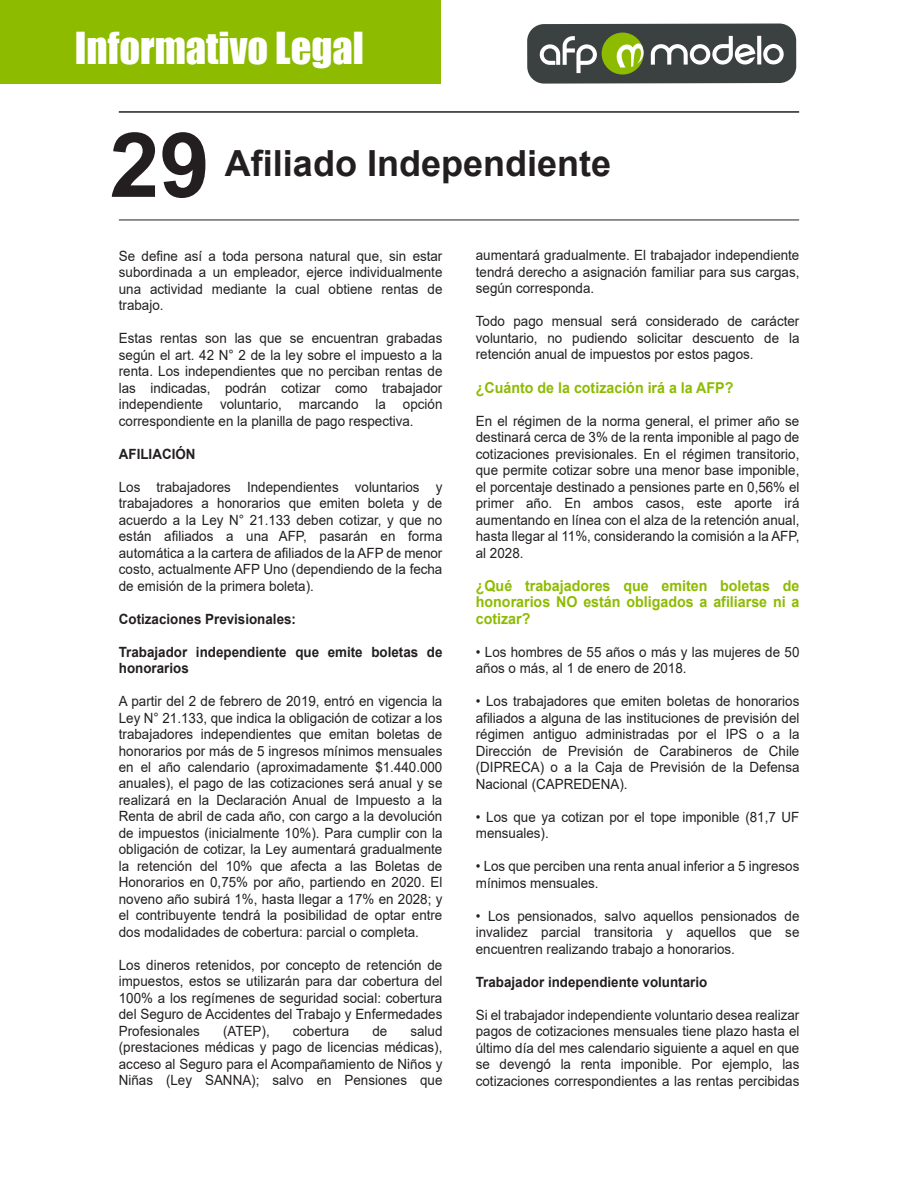
<style>
.page{position:relative;width:918px;height:1188px;background:#fff}
.page>*{position:absolute;margin:0;border:0;box-sizing:border-box;transform-origin:0 0}
.t1{font:700 90px "Arial";color:#231f20}
.t2{font:40.5px "Impact";color:#fff}
.t3{font:700 36px "Arial";color:#231f20}
.t4{font:700 15px/16.5px "Arial";color:#8dbb00;text-align:justify;scale:.95 1}
.t5{font:14.1px/16.5px "Arial";color:#231f20;text-align:justify;scale:.95 1}
.t6{font:700 14.1px/16.5px "Arial";color:#231f20;scale:.95 1}
</style>
<div class="page">
<hr style="left:119px;top:112px;width:680px;height:1px;background:#231f20">
<hr style="left:119px;top:220px;width:680px;height:1px;background:#231f20">
<div style="left:0;top:0;width:440px;height:84px;background:#8dbb00"></div>
<svg style="left:527px;top:23px;width:269px;height:61px;background:#636a5e"></svg>
<h2 class="t2" style="left:75px;top:16px;width:290px">Informativo Legal</h2>
<h1 class="t1" style="left:110px;top:102px;width:102px">29</h1>
<h3 class="t3" style="left:225px;top:138px;width:388px">Afiliado Independiente</h3>
<p class="t5" style="left:119px;top:247px;width:342px">Se define así a toda persona natural que, sin estar subordinada a un empleador, ejerce individualmente una actividad mediante la cual obtiene rentas de trabajo.</p>
<p class="t5" style="left:119px;top:330px;width:342px">Estas rentas son las que se encuentran grabadas según el art. 42 N° 2 de la ley sobre el impuesto a la renta. Los independientes que no perciban rentas de las indicadas, podrán cotizar como trabajador independiente voluntario, marcando la opción correspondiente en la planilla de pago respectiva.</p>
<p class="t6" style="left:119px;top:446px;width:82px">AFILIACIÓN</p>
<p class="t5" style="left:119px;top:478px;width:342px">Los trabajadores Independientes voluntarios y trabajadores a honorarios que emiten boleta y de acuerdo a la Ley N° 21.133 deben cotizar, y que no están afiliados a una AFP, pasarán en forma automática a la cartera de afiliados de la AFP de menor costo, actualmente AFP Uno (dependiendo de la fecha de emisión de la primera boleta).</p>
<p class="t6" style="left:119px;top:610px;width:188px">Cotizaciones Previsionales:</p>
<p class="t6" style="left:119px;top:643px;width:342px">Trabajador independiente que emite boletas de honorarios</p>
<p class="t5" style="left:119px;top:693px;width:342px">A partir del 2 de febrero de 2019, entró en vigencia la Ley N° 21.133, que indica la obligación de cotizar a los trabajadores independientes que emitan boletas de honorarios por más de 5 ingresos mínimos mensuales en el año calendario (aproximadamente $1.440.000 anuales), el pago de las cotizaciones será anual y se realizará en la Declaración Anual de Impuesto a la Renta de abril de cada año, con cargo a la devolución de impuestos (inicialmente 10%). Para cumplir con la obligación de cotizar, la Ley aumentará gradualmente la retención del 10% que afecta a las Boletas de Honorarios en 0,75% por año, partiendo en 2020. El noveno año subirá 1%, hasta llegar a 17% en 2028; y el contribuyente tendrá la posibilidad de optar entre dos modalidades de cobertura: parcial o completa.</p>
<p class="t5" style="left:119px;top:957px;width:342px">Los dineros retenidos, por concepto de retención de impuestos, estos se utilizarán para dar cobertura del 100% a los regímenes de seguridad social: cobertura del Seguro de Accidentes del Trabajo y Enfermedades Profesionales</p>
<p class="t5" style="left:223px;top:1023px;width:51px">(ATEP),</p>
<p class="t5" style="left:293px;top:1023px;width:61px">cobertura</p>
<p class="t5" style="left:372px;top:1023px;width:17px">de</p>
<p class="t5" style="left:119px;top:1023px;width:342px;text-indent:292px">salud (prestaciones médicas y pago de licencias médicas), acceso al Seguro para el Acompañamiento de Niños y Niñas (Ley SANNA); salvo en Pensiones que</p>
<p class="t5" style="left:476px;top:247px;width:342px">aumentará gradualmente. El trabajador independiente tendrá derecho a asignación familiar para sus cargas, según corresponda.</p>
<p class="t5" style="left:476px;top:313px;width:342px">Todo pago mensual será considerado de carácter voluntario, no pudiendo solicitar descuento de la retención anual de impuestos por estos pagos.</p>
<p class="t4" style="left:476px;top:379px;width:273px">¿Cuánto de la cotización irá a la AFP?</p>
<p class="t5" style="left:476px;top:412px;width:342px">En el régimen de la norma general, el primer año se destinará cerca de 3% de la renta imponible al pago de cotizaciones previsionales. En el régimen transitorio, que permite cotizar sobre una menor base imponible, el porcentaje destinado a pensiones parte en 0,56% el primer año. En ambos casos, este aporte irá aumentando en línea con el alza de la retención anual, hasta llegar al 11%, considerando la comisión a la AFP, al 2028.</p>
<p class="t4" style="left:476px;top:577px;width:342px">¿Qué trabajadores que emiten boletas de honorarios NO están obligados a afiliarse ni a cotizar?</p>
<p class="t5" style="left:476px;top:643px;width:342px">• Los hombres de 55 años o más y las mujeres de 50 años o más, al 1 de enero de 2018.</p>
<p class="t5" style="left:476px;top:693px;width:342px">• Los trabajadores que emiten boletas de honorarios afiliados a alguna de las instituciones de previsión del régimen antiguo administradas por el IPS o a la Dirección de Previsión de Carabineros de Chile (DIPRECA) o a la Caja de Previsión de la Defensa Nacional (CAPREDENA).</p>
<p class="t5" style="left:476px;top:808px;width:342px">• Los que ya cotizan por el tope imponible (81,7 UF mensuales).</p>
<p class="t5" style="left:476px;top:858px;width:342px">• Los que perciben una renta anual inferior a 5 ingresos mínimos mensuales.</p>
<p class="t5" style="left:476px;top:907px;width:342px">• Los pensionados, salvo aquellos pensionados de invalidez parcial transitoria y aquellos que se encuentren realizando trabajo a honorarios.</p>
<p class="t6" style="left:476px;top:973px;width:245px">Trabajador independiente voluntario</p>
<p class="t5" style="left:476px;top:1006px;width:342px">Si el trabajador independiente voluntario desea realizar pagos de cotizaciones mensuales tiene plazo hasta el último día del mes calendario siguiente a aquel en que se devengó la renta imponible. Por ejemplo, las cotizaciones correspondientes a las rentas percibidas</p>
</div>
